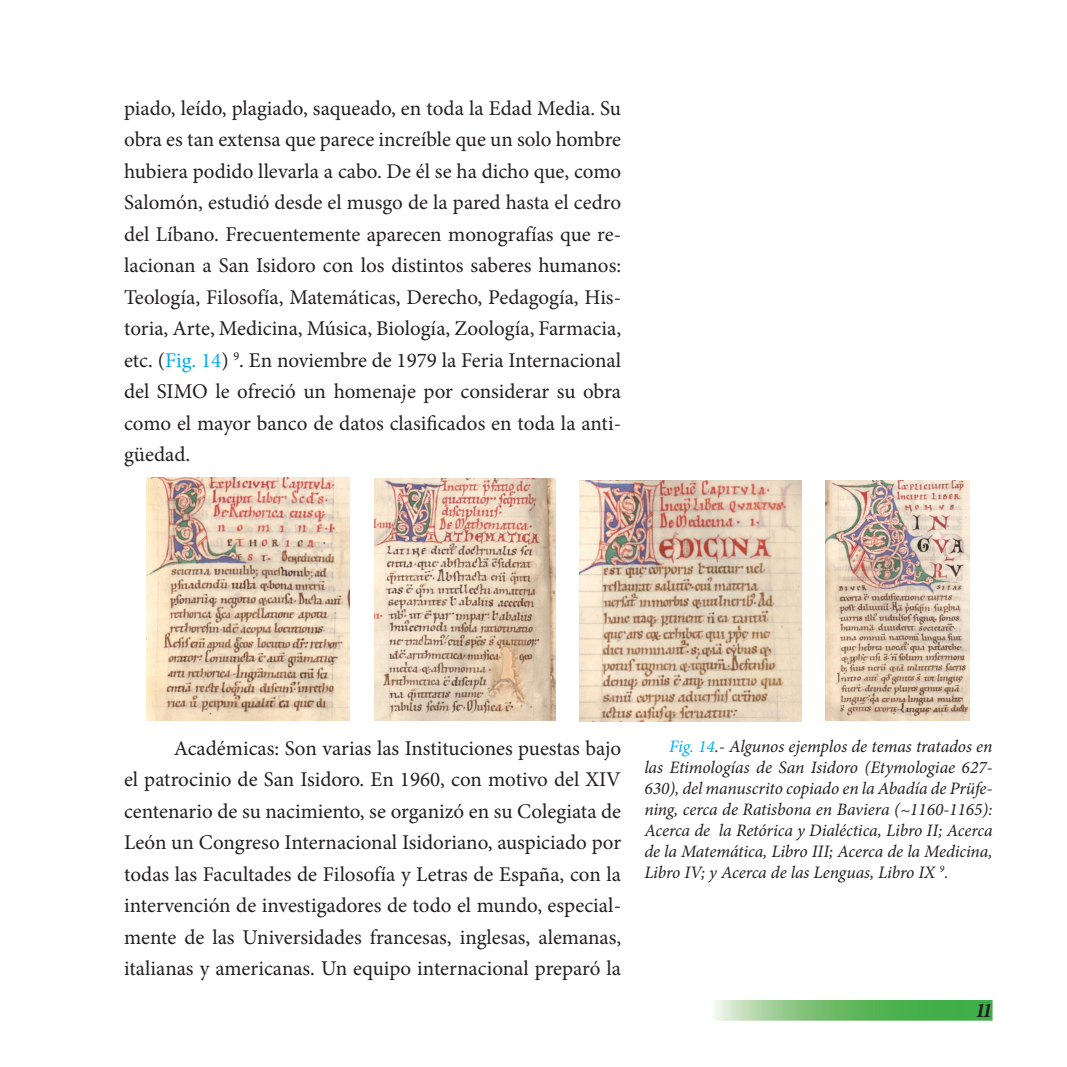
<style>
.page{position:relative;width:1067px;height:1067px;background:#fff}
.page>*{position:absolute;margin:0;border:0;box-sizing:border-box;transform-origin:0 0}
.Estilo_texto_princip{font:21px/31.5px "Minion Pro";color:#231f20;text-align:justify}
.t1{font:italic 700 21px "Minion Pro";color:#231f20}
.Estilo_figuras{font:italic 17.5px/21px "Minion Pro";letter-spacing:-.005em;color:#231f20;text-align:justify}
.s1{color:#00aeef}
</style>
<div class="page">
<svg style="left:714px;top:1003px;width:275px;height:14px;background:#73bf72"></svg>
<img style="left:147px;top:477px;width:203px;height:243px">
<img style="left:375px;top:478px;width:181px;height:243px">
<img style="left:579px;top:480px;width:222px;height:241px">
<img style="left:825px;top:480px;width:144px;height:241px">
<p class="Estilo_texto_princip" style="left:124px;top:92px;width:498px">piado, leído, plagiado, saqueado, en toda la Edad Media. Su obra es tan extensa que parece increíble que un solo hombre hubiera podido llevarla a cabo. De él se ha dicho que, como Salomón, estudió desde el musgo de la pared hasta el cedro del Líbano. Frecuentemente aparecen monografías que re&shy;lacionan a San Isidoro con los distintos saberes humanos:<br>Teología, Filosofía, Matemáticas, Derecho, Pedagogía, His&shy;toria, Arte, Medicina, Música, Biología, Zoología, Farmacia, etc. (<span class="s1">Fig. 14</span>) <sup>9</sup>. En noviembre de 1979 la Feria Internacional del SIMO le ofreció un homenaje por considerar su obra como el mayor banco de datos clasificados en toda la anti&shy;güedad.</p>
<p class="Estilo_texto_princip" style="left:124px;top:732px;width:498px;text-indent:50px">Académicas: Son varias las Instituciones puestas bajo el patrocinio de San Isidoro. En 1960, con motivo del XIV centenario de su nacimiento, se organizó en su Colegiata de León un Congreso Internacional Isidoriano, auspiciado por todas las Facultades de Filosofía y Letras de España, con la intervención de investigadores de todo el mundo, especial&shy;mente de las Universidades francesas, inglesas, alemanas, italianas y americanas. Un equipo internacional preparó la</p>
<p class="Estilo_figuras" style="left:644px;top:736px;width:350px;text-indent:25px"><span class="s1">Fig. 14</span>.- Algunos ejemplos de temas tratados en las Etimologías de San Isidoro (Etymologiae 627- 630), del manuscrito copiado en la Abadía de Prüfe&shy;ning, cerca de Ratisbona en Baviera (~1160-1165):<br>Acerca de la Retórica y Dialéctica, Libro II; Acerca de la Matemática, Libro III; Acerca de la Medicina, Libro IV; y Acerca de las Lenguas, Libro IX <sup>9</sup>.</p>
<p class="t1" style="left:975px;top:994px;width:19px">11</p>
</div>
